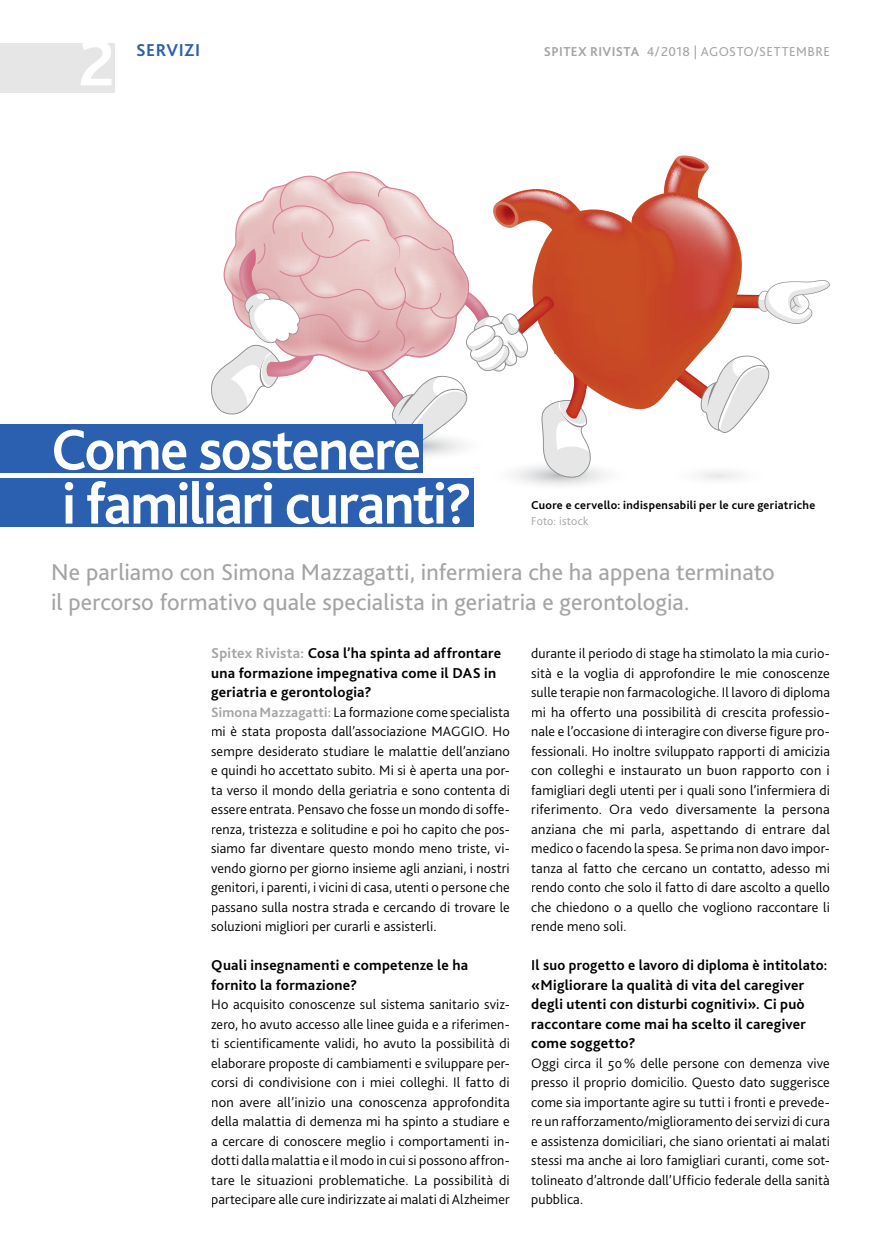
<style>
.page{position:relative;width:881px;height:1251px;background:#fff}
.page>*{position:absolute;margin:0;border:0;box-sizing:border-box;transform-origin:0 0}
.t1{font:700 67.5px "Bliss 2";color:#fff}
.t2{font:700 60px/54px "Bliss 2";letter-spacing:-.025em;color:#fff;scale:.95 1}
.t3{font:24px/30px "Bliss 2";letter-spacing:.005em;color:#a4a4a4}
.t4{font:700 18px "Bliss 2";letter-spacing:.03em;color:#2b5faf}
.t5{font:700 15px/19.5px "Bliss 2";letter-spacing:.015em;color:#000}
.t6{font:300 14.25px/19.5px "Bliss 2";letter-spacing:.01em;color:#000;text-align:justify}
.t7{font:13.5px "Bliss 2";letter-spacing:.035em;color:#a4a4a4}
.t8{font:700 12px "Bliss 2";letter-spacing:.025em;color:#000}
.t9{font:300 12px "Bliss 2";letter-spacing:.015em;color:#a4a4a4}
.s1{font-weight:700}
.s2{color:#a4a4a4}
.s3{font-weight:700;color:#a4a4a4}
</style>
<div class="page">
<div style="left:0;top:43px;width:115px;height:50px;background:#e6e6e6"></div>
<svg style="left:183px;top:155px;width:646px;height:336px"></svg>
<div style="left:0;top:425px;width:422px;height:48px;background:#2b5faf"></div>
<div style="left:0;top:479px;width:473px;height:48px;background:#2b5faf"></div>
<h1 class="t1" style="left:79px;top:21px;width:38px">2</h1>
<p class="t4" style="left:136px;top:39px;width:65px">SERVIZI</p>
<p class="t7" style="left:543px;top:43px;width:287px"><span class="s1">SPITEX RIVISTA</span> 4/ 2018 | AGOSTO/SETTEMBRE</p>
<h2 class="t2" style="left:51px;top:422px;width:445px">Come sostenere<br>i familiari curanti?</h2>
<h3 class="t3" style="left:51px;top:557px;width:724px">Ne parliamo con Simona Mazzagatti, infermiera che ha appena terminato il percorso formativo quale specialista in geriatria e gerontologia.</h3>
<p class="t8" style="left:531px;top:497px;width:285px">Cuore e cervello: indispensabili per le cure geriatriche</p>
<p class="t9" style="left:531px;top:513px;width:59px">Foto: istock</p>
<p class="t5" style="left:211px;top:643px;width:291px"><span class="s2">Spitex Rivista:</span> Cosa l’ha spinta ad affrontare una formazione impegnativa come il DAS in geriatria e gerontologia?</p>
<p class="t6" style="left:211px;top:702px;width:300px"><span class="s3">Simona Mazzagatti:</span> La formazione come specialista mi è stata proposta dall’associazione MAGGIO. Ho sempre desiderato studiare le malattie dell’anziano e quindi ho accettato subito. Mi si è aperta una por&shy;ta verso il mondo della geriatria e sono contenta di essere entrata. Pensavo che fosse un mondo di soffe&shy;renza, tristezza e solitudine e poi ho capito che pos&shy;siamo far diventare questo mondo meno triste, vi&shy;vendo giorno per giorno insieme agli anziani, i nostri genitori, i parenti, i vicini di casa, utenti o persone che passano sulla nostra strada e cercando di trovare le soluzioni migliori per curarli e assisterli.</p>
<p class="t5" style="left:211px;top:955px;width:258px">Quali insegnamenti e competenze le ha fornito la formazione?</p>
<p class="t6" style="left:211px;top:994px;width:300px">Ho acquisito conoscenze sul sistema sanitario sviz&shy;zero, ho avuto accesso alle linee guida e a riferimen&shy;ti scientificamente validi, ho avuto la possibilità di elaborare proposte di cambiamenti e sviluppare per&shy;corsi di condivisione con i miei colleghi. Il fatto di non avere all’inizio una conoscenza approfondita della malattia di demenza mi ha spinto a studiare e a cercare di conoscere meglio i comportamenti in&shy;dotti dalla malattia e il modo in cui si possono affron&shy;tare le situazioni problematiche. La possibilità di partecipare alle cure indirizzate ai malati di Alzheimer</p>
<p class="t6" style="left:531px;top:643px;width:300px">durante il periodo di stage ha stimolato la mia curio&shy;sità e la voglia di approfondire le mie conoscenze sulle terapie non farmacologiche. Il lavoro di diploma mi ha offerto una possibilità di crescita professio - nale e l’occasione di interagire con diverse figure pro&shy;fessionali. Ho inoltre sviluppato rapporti di amicizia con colleghi e instaurato un buon rapporto con i famigliari degli utenti per i quali sono l’infermiera di riferimento. Ora vedo diversamente la persona anziana che mi parla, aspettando di entrare dal medico o facendo la spesa. Se prima non davo impor&shy;tanza al fatto che cercano un contatto, adesso mi rendo conto che solo il fatto di dare ascolto a quello che chiedono o a quello che vogliono raccontare li rende meno soli.</p>
<p class="t5" style="left:531px;top:955px;width:297px">Il suo progetto e lavoro di diploma è intito lato: «Migliorare la qualità di vita del care giver degli utenti con disturbi cognitivi». Ci può raccontare come mai ha scelto il caregiver come soggetto?</p>
<p class="t6" style="left:531px;top:1053px;width:300px">Oggi circa il 50 % delle persone con demenza vive presso il proprio domicilio. Questo dato suggerisce come sia importante agire su tutti i fronti e prevede&shy;re un rafforzamento/miglioramento dei servizi di cura e assistenza domiciliari, che siano orientati ai malati stessi ma anche ai loro famigliari curanti, come sot&shy;tolineato d’altronde dall’Ufficio federale della sanità pubblica.</p>
</div>
